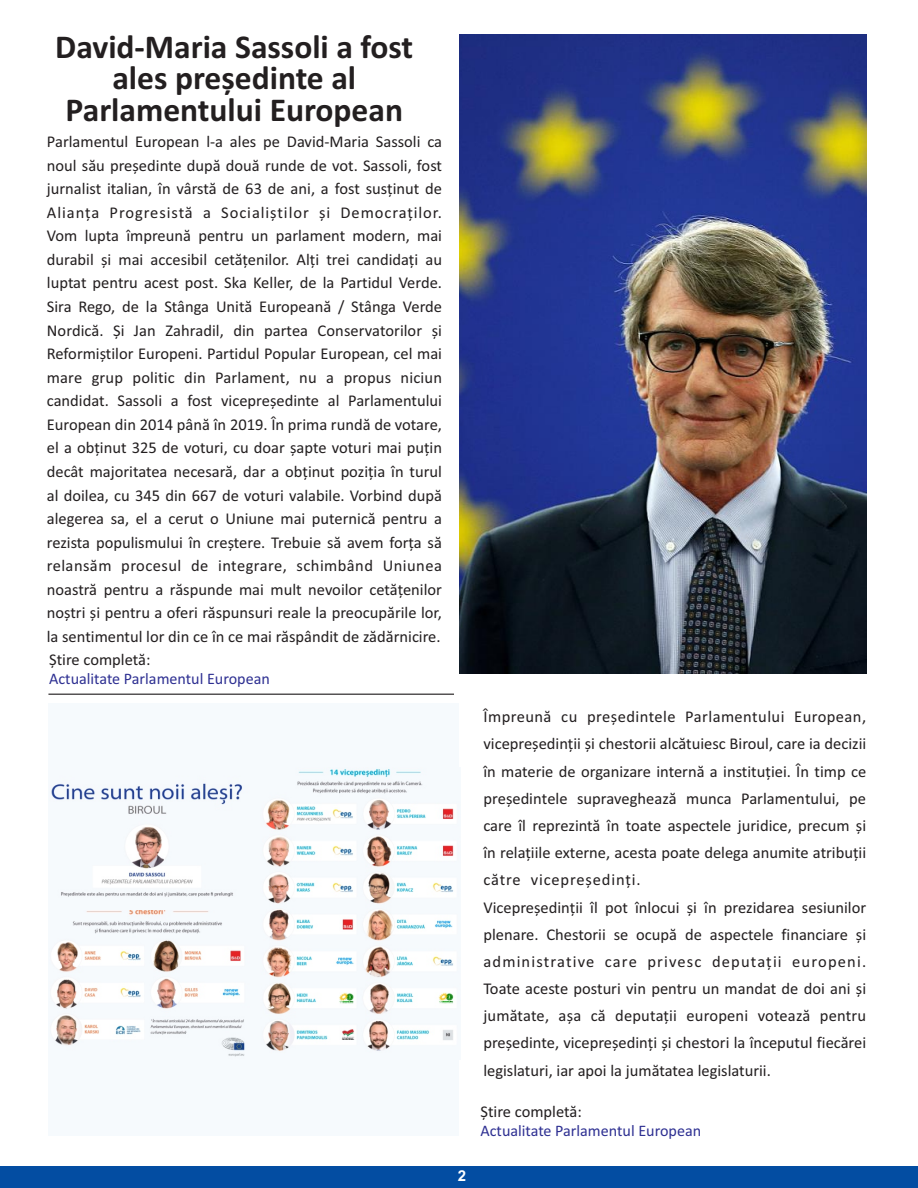
<style>
.page{position:relative;width:918px;height:1188px;background:#fff}
.page>*{position:absolute;margin:0;border:0;box-sizing:border-box;transform-origin:0 0}
.t1{font:700 33.6px/31px "Calibri";color:#231f20;text-align:center}
.t2{font:16.5px/23.5px "Calibri";color:#231f20;text-align:justify}
.t3{font:16.05px "Calibri";color:#2e3092}
.t4{font:700 15px "Arial";color:#fff}
</style>
<div class="page">
<hr style="left:48px;top:694px;width:406px;height:1px;background:#231f20">
<div style="left:0;top:1166px;width:918px;height:22px;background:#034da2"></div>
<img style="left:459px;top:34px;width:408px;height:639px">
<div style="left:48px;top:704px;width:410px;height:432px;background:#f6fafd"></div>
<img style="left:55px;top:910px;width:190px;height:147px">
<img style="left:266px;top:769px;width:193px;height:282px">
<img style="left:51px;top:783px;width:191px;height:114px">
<h1 class="t1" style="left:55px;top:34px;width:360px">David-Maria Sassoli a fost ales președinte al<br>Parlamentului European</h1>
<p class="t2" style="left:47px;top:131px;width:397px">Parlamentul European l-a ales pe David-Maria Sassoli ca noul său președinte după două runde de vot. Sassoli, fost jurnalist italian, în vârstă de 63 de ani, a fost susținut de Alianța Progresistă a Socialiștilor și Democraților.<br>Vom lupta împreună pentru un parlament modern, mai durabil și mai accesibil cetățenilor. Alți trei candidați au luptat pentru acest post. Ska Keller, de la Partidul Verde.<br>Sira Rego, de la Stânga Unită Europeană / Stânga Verde Nordică. Și Jan Zahradil, din partea Conservatorilor și Reformiștilor Europeni. Partidul Popular European, cel mai mare grup politic din Parlament, nu a propus niciun candidat. Sassoli a fost vicepreședinte al Parlamentului European din 2014 până în 2019. În prima rundă de votare, el a obținut 325 de voturi, cu doar șapte voturi mai puțin decât majoritatea necesară, dar a obținut poziția în turul al doilea, cu 345 din 667 de voturi valabile. Vorbind după alegerea sa, el a cerut o Uniune mai puternică pentru a rezista populismului în creștere. Trebuie să avem forța să relansăm procesul de integrare, schimbând Uniunea noastră pentru a răspunde mai mult nevoilor cetățenilor noștri și pentru a oferi răspunsuri reale la preocupările lor, la sentimentul lor din ce în ce mai răspândit de zădărnicire.</p>
<p class="t2" style="left:49px;top:649px;width:103px">Știre completă:</p>
<p class="t3" style="left:49px;top:672px;width:222px">Actualitate Parlamentul European</p>
<p class="t4" style="left:458px;top:1170px;width:10px">2</p>
<p class="t2" style="left:483px;top:705px;width:384px;line-height:27.2px;text-align:left">Împreună cu președintele Parlamentului European, vicepreședinții și chestorii alcătuiesc Biroul, care ia decizii în materie de organizare internă a instituției. În timp ce președintele supraveghează munca Parlamentului, pe care îl reprezintă în toate aspectele juridice, precum și în relațiile externe, acesta poate delega anumite atribuții către vicepreședinți.<br>Vicepreședinții îl pot înlocui și în prezidarea sesiunilor plenare. Chestorii se ocupă de aspectele financiare și administrative care privesc deputații europeni.<br>Toate aceste posturi vin pentru un mandat de doi ani și jumătate, așa că deputații europeni votează pentru președinte, vicepreședinți și chestori la începutul fiecărei legislaturi, iar apoi la jumătatea legislaturii.</p>
<p class="t2" style="left:480px;top:1101px;width:103px">Știre completă:</p>
<p class="t3" style="left:480px;top:1124px;width:222px">Actualitate Parlamentul European</p>
</div>
